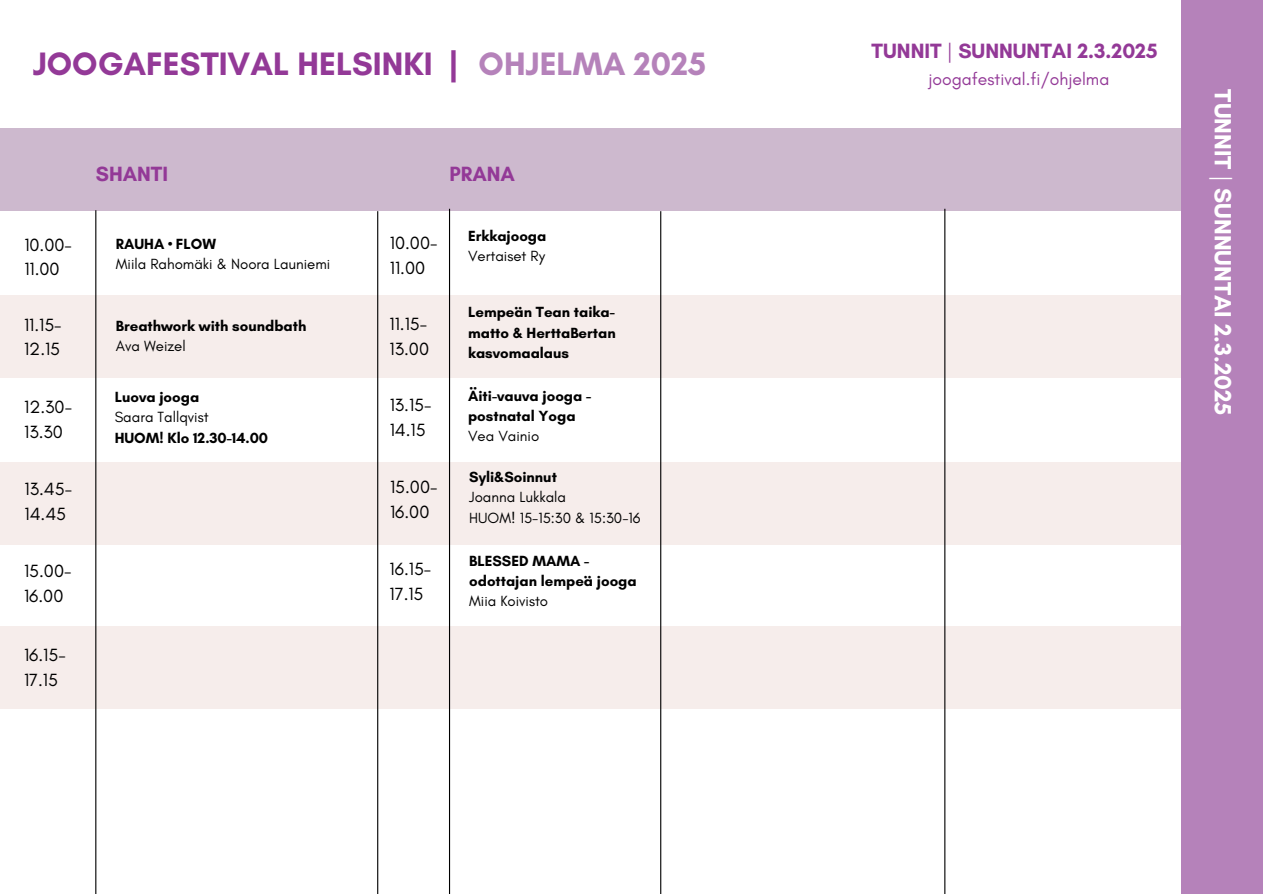
<style>
.page{position:relative;width:1263px;height:894px;background:#fff}
.page>*{position:absolute;margin:0;border:0;box-sizing:border-box;transform-origin:0 0}
.t1{font:700 33px "Glacial Indifference";color:#933997}
.t2{font:700 33px "Glacial Indifference";color:#b582ba}
.t3{font:700 24px "Glacial Indifference";color:#fff}
.t4{font:700 21px "Glacial Indifference";color:#933997}
.t5{font:18px/24.8px "Glacial Indifference";color:#000}
.t6{font:17.55px "Glacial Indifference";color:#933997}
.t7{font:700 15px/20.2px "Glacial Indifference";color:#000}
.t8{font:15px "Glacial Indifference";color:#000}
.s1{font-weight:400}
</style>
<div class="page">
<div style="left:0;top:128px;width:1263px;height:83px;background:#cdb9ce"></div>
<div style="left:0;top:295px;width:1208px;height:83px;background:#f6edeb"></div>
<div style="left:0;top:461px;width:1231px;height:83px;background:#f6edeb"></div>
<div style="left:0;top:626px;width:1229px;height:83px;background:#f6edeb"></div>
<div style="left:1181px;top:0;width:82px;height:893px;background:#b582ba"></div>
<hr style="left:95px;top:210px;width:1px;height:683px;background:#000">
<hr style="left:377px;top:211px;width:1px;height:682px;background:#000">
<hr style="left:660px;top:211px;width:1px;height:682px;background:#000">
<hr style="left:944px;top:209px;width:1px;height:684px;background:#000">
<hr style="left:449px;top:209px;width:1px;height:684px;background:#000">
<h3 class="t1" style="left:33px;top:44px;width:427px">JOOGAFESTIVAL HELSINKI |</h3>
<h1 class="t2" style="left:479px;top:44px;width:229px">OHJELMA 2025</h1>
<h1 class="t4" style="left:96px;top:161px;width:74px">SHANTI</h1>
<p class="t4" style="left:450px;top:161px;width:67px">PRANA</p>
<p class="t5" style="left:24px;top:232px;width:49px">10.00-<br>11.00</p>
<p class="t7" style="left:116px;top:233px;width:102px">RAUHA • FLOW</p>
<p class="t8" style="left:116px;top:255px;width:216px">Miila Rahomäki &amp; Noora Launiemi</p>
<p class="t5" style="left:390px;top:230px;width:49px">10.00-<br>11.00</p>
<h5 class="t7" style="left:468px;top:225px;width:80px">Erkkajooga</h5>
<p class="t8" style="left:468px;top:246px;width:79px">Vertaiset Ry</p>
<p class="t5" style="left:24px;top:312px;width:39px">11.15-<br>12.15</p>
<p class="t5" style="left:24px;top:394px;width:49px">12.30-<br>13.30</p>
<p class="t5" style="left:25px;top:476px;width:49px">13.45-<br>14.45</p>
<p class="t5" style="left:24px;top:558px;width:49px">15.00-<br>16.00</p>
<p class="t7" style="left:116px;top:315px;width:192px">Breathwork with soundbath</p>
<p class="t8" style="left:116px;top:337px;width:71px">Ava Weizel</p>
<p class="t7" style="left:115px;top:386px;width:86px">Luova jooga</p>
<p class="t8" style="left:115px;top:408px;width:96px">Saara Tallqvist</p>
<h5 class="t7" style="left:115px;top:427px;width:155px">HUOM! Klo 12.30-14.00</h5>
<h5 class="t5" style="left:390px;top:311px;width:41px">11.15-<br>13.00</h5>
<h5 class="t5" style="left:390px;top:392px;width:43px">13.15-<br>14.15</h5>
<h5 class="t5" style="left:390px;top:474px;width:49px">15.00-<br>16.00</h5>
<h5 class="t5" style="left:390px;top:556px;width:43px">16.15-<br>17.15</h5>
<p class="t7" style="left:468px;top:302px;width:149px;text-align:justify">Lempeän Tean taika&shy;matto &amp; HerttaBertan kasvomaalaus</p>
<h5 class="t7" style="left:468px;top:385px;width:125px">Äiti-vauva jooga - postnatal Yoga</h5>
<p class="t8" style="left:468px;top:427px;width:73px">Vea Vainio</p>
<p class="t7" style="left:469px;top:466px;width:89px">Syli&amp;Soinnut</p>
<h5 class="t8" style="left:469px;top:488px;width:98px">Joanna Lukkala</h5>
<p class="t8" style="left:469px;top:508px;width:173px">HUOM! 15-15:30 &amp; 15:30-16</p>
<p class="t7" style="left:469px;top:550px;width:169px">BLESSED MAMA - odottajan lempeä jooga<br><span class="s1">Miia Koivisto</span></p>
<h6 class="t5" style="left:24px;top:642px;width:43px">16.15-<br>17.15</h6>
<h2 class="t4" style="left:872px;top:38px;width:288px">TUNNIT <span class="s1">|</span> SUNNUNTAI 2.3.2025</h2>
<p class="t6" style="left:928px;top:69px;width:182px">joogafestival.fi/ohjelma</p>
<h3 class="t3" style="left:1237px;top:89px;width:328px;rotate:90deg">TUNNIT <span class="s1">|</span> SUNNUNTAI 2.3.2025</h3>
</div>
